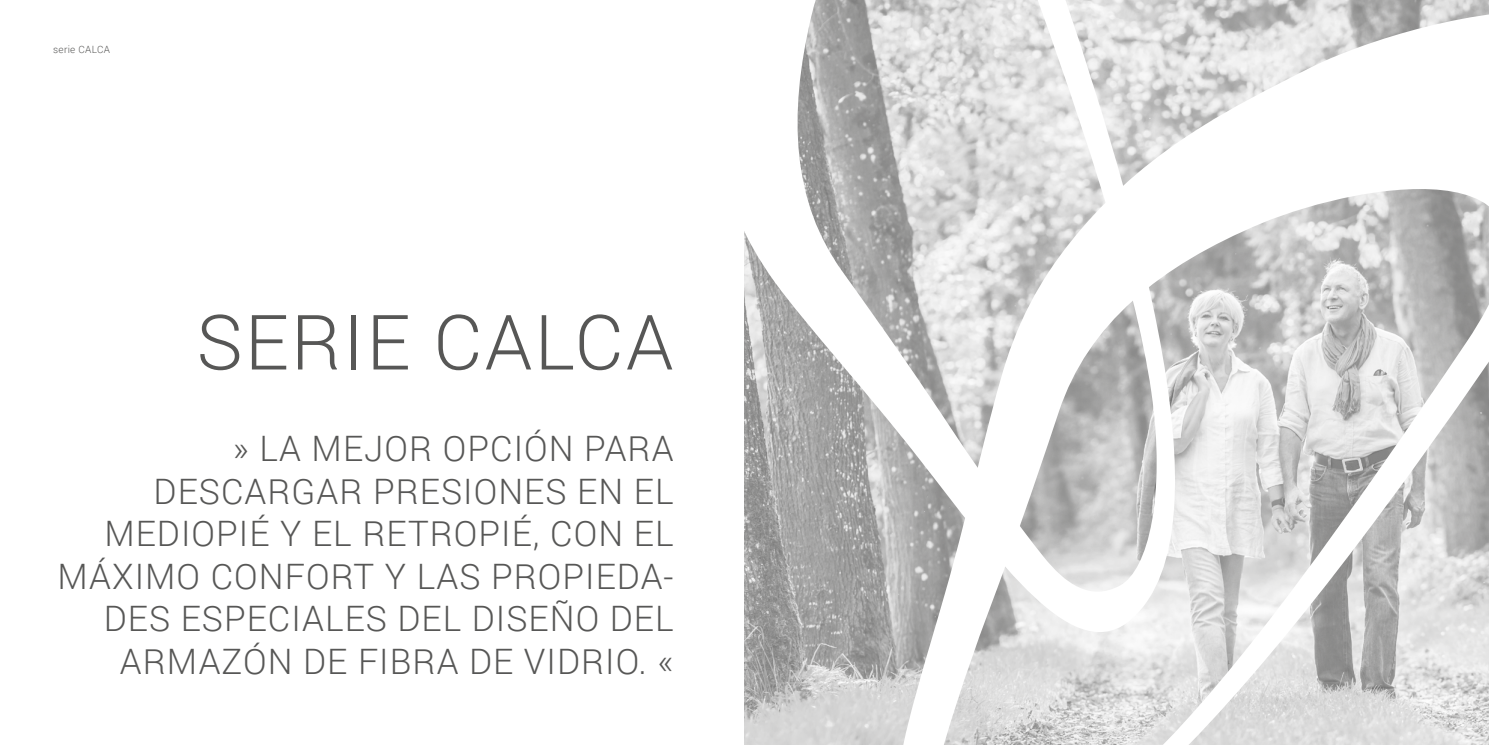
<style>
.page{position:relative;width:1489px;height:745px;background:#fff}
.page>*{position:absolute;margin:0;border:0;box-sizing:border-box;transform-origin:0 0}
.t1{font:300 76.25px "Roboto";letter-spacing:.03em;color:#575756}
.t2{font:300 35px/42.5px "Roboto";letter-spacing:.03em;color:#575756;text-align:right}
.t3{font:300 10px "Roboto";letter-spacing:.03em;color:#575756}
</style>
<div class="page">
<svg style="left:856px;top:0;width:632px;height:744px"></svg>
<svg style="left:744px;top:0;width:485px;height:671px"></svg>
<p class="t3" style="left:53px;top:43px;width:58px">serie CALCA</p>
<h1 class="t1" style="left:197px;top:289px;width:478px">SERIE CALCA</h1>
<p class="t2" style="left:58px;top:426px;width:617px">» LA MEJOR OPCIÓN PARA<br>DESCARGAR PRESIONES EN EL<br>MEDIOPIÉ Y EL RETROPIÉ, CON EL<br>MÁXIMO CONFORT Y LAS PROPIEDA-<br>DES ESPECIALES DEL DISEÑO DEL<br>ARMAZÓN DE FIBRA DE VIDRIO. «</p>
</div>
